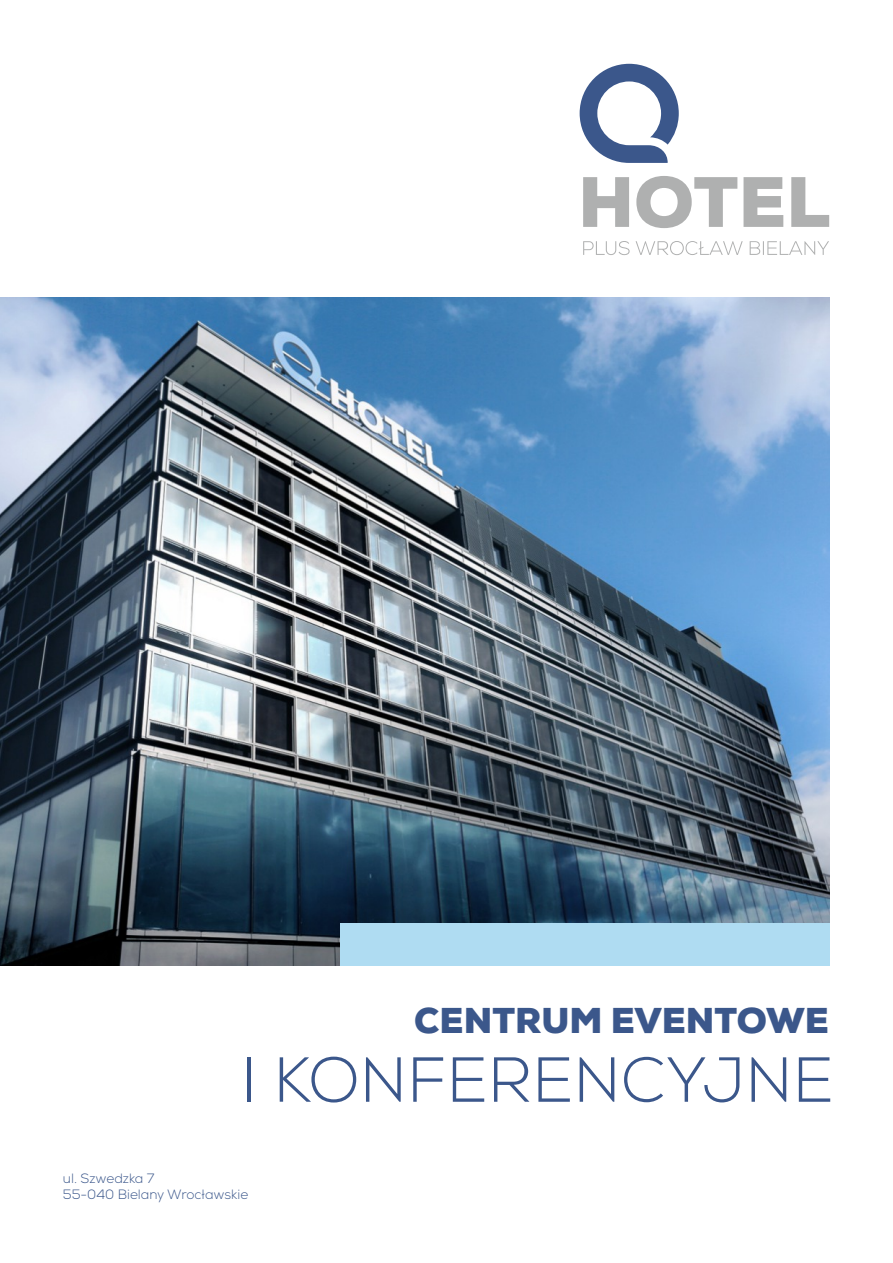
<style>
.page{position:relative;width:893px;height:1263px;background:#fff}
.page>*{position:absolute;margin:0;border:0;box-sizing:border-box;transform-origin:0 0}
.t1{font:300 63.45px "Nexa";color:#3b578b}
.t2{font:900 35.85px "Nexa";color:#3b578b}
.t3{font:300 13.5px/16.6px "Nexa";color:#3b578b}
</style>
<div class="page">
<img style="left:0;top:298px;width:829px;height:667px">
<svg style="left:583px;top:176px;width:246px;height:52px"></svg>
<svg style="left:583px;top:241px;width:246px;height:14px"></svg>
<svg style="left:580px;top:64px;width:99px;height:99px"></svg>
<div style="left:340px;top:923px;width:489px;height:42px;background:#afdcf2"></div>
<h2 class="t2" style="left:414px;top:1006px;width:416px">CENTRUM EVENTOWE</h2>
<h1 class="t1" style="left:241px;top:1054px;width:594px">I KONFERENCYJNE</h1>
<p class="t3" style="left:63px;top:1171px;width:187px">ul. Szwedzka 7<br>55-040 Bielany Wrocławskie</p>
</div>
